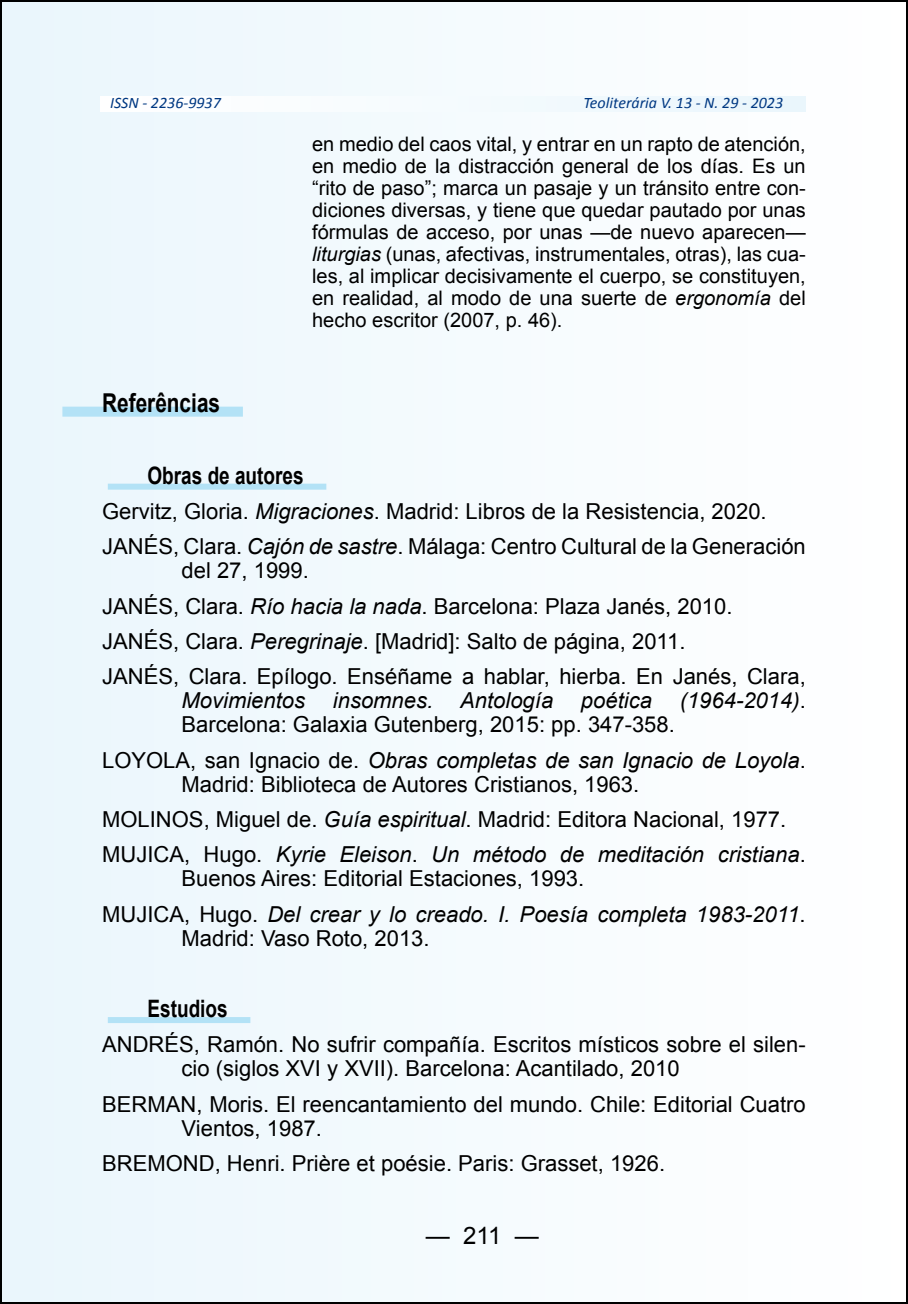
<style>
.page{position:relative;width:908px;height:1304px;background:#fff}
.page>*{position:absolute;margin:0;border:0;box-sizing:border-box;transform-origin:0 0}
.t1{font:700 26px "Arial";color:#000;scale:.8 1}
.t2{font:700 24px "Arial";color:#000;scale:.79 1}
.t3{font:24px "Arial";color:#000}
.t4{font:22px/35.4px "Arial";color:#000}
.t5{font:italic 22px "Arial";color:#000}
.t6{font:20px/22px "Arial";color:#000;text-align:justify}
.t7{font:italic 16px "Calibri";color:#003882}
.s1{font-style:italic}
.s2{font-style:normal}
</style>
<div class="page">
<div style="left:1px;top:1px;width:905px;height:1302px;background:#f4fbfe"></div>
<div style="left:62px;top:407px;width:181px;height:10px;background:#b3e2f6"></div>
<div style="left:108px;top:484px;width:218px;height:6px;background:#b3e2f6"></div>
<div style="left:108px;top:1017px;width:142px;height:6px;background:#b3e2f6"></div>
<p class="t7" style="left:110px;top:92px;width:112px">ISSN - 2236-9937</p>
<p class="t7" style="left:583px;top:92px;width:201px">Teoliterária V. 13 - N. 29 - 2023</p>
<p class="t6" style="left:312px;top:133px;width:495px">en medio del caos vital, y entrar en un rapto de atención, en medio de la distracción general de los días. Es un “rito de paso”; marca un pasaje y un tránsito entre con&shy;diciones diversas, y tiene que quedar pautado por unas fórmulas de acceso, por unas —de nuevo aparecen— <span class="s1">liturgias</span> (unas, afectivas, instrumentales, otras), las cua&shy;les, al implicar decisivamente el cuerpo, se constituyen, en realidad, al modo de una suerte de <span class="s1">ergonomía</span> del hecho escritor (2007, p. 46).</p>
<p class="t1" style="left:102px;top:386px;width:149px">Referências</p>
<p class="t2" style="left:147px;top:459px;width:199px">Obras de autores</p>
<p class="t4" style="left:102px;top:494px;width:704px">Gervitz, Gloria. <span class="s1">Migraciones</span>. Madrid: Libros de la Resistencia, 2020.<br>JANÉS, Clara. <span class="s1">Cajón de sastre</span>. Málaga: Centro Cultural de la Generación</p>
<p class="t4" style="left:102px;top:553px;width:704px;text-indent:79px">del 27, 1999.<br>JANÉS, Clara. <span class="s1">Río hacia la nada</span>. Barcelona: Plaza Janés, 2010.<br>JANÉS, Clara. <span class="s1">Peregrinaje</span>. [Madrid]: Salto de página, 2011.<br>JANÉS, Clara. Epílogo. Enséñame a hablar, hierba. En Janés, Clara,</p>
<p class="t5" style="left:181px;top:686px;width:125px">Movimientos</p>
<p class="t5" style="left:333px;top:686px;width:222px">insomnes. Antología</p>
<p class="t5" style="left:580px;top:686px;width:72px">poética</p>
<p class="t5" style="left:679px;top:686px;width:127px">(1964-2014)<span class="s2">.</span></p>
<p class="t4" style="left:102px;top:707px;width:704px;text-indent:79px">Barcelona: Galaxia Gutenberg, 2015: pp. 347-358.<br>LOYOLA, san Ignacio de. <span class="s1">Obras completas de san Ignacio de Loyola</span>.</p>
<p class="t4" style="left:102px;top:766px;width:705px;text-indent:79px">Madrid: Biblioteca de Autores Cristianos, 1963.<br>MOLINOS, Miguel de. <span class="s1">Guía espiritual</span>. Madrid: Editora Nacional, 1977.<br>MUJICA, Hugo. <span class="s1">Kyrie Eleison</span>. <span class="s1">Un método de meditación cristiana</span>.</p>
<p class="t4" style="left:102px;top:861px;width:704px;text-indent:79px">Buenos Aires: Editorial Estaciones, 1993.<br>MUJICA, Hugo. <span class="s1">Del crear y lo creado. I. Poesía completa 1983-2011</span>.</p>
<p class="t4" style="left:181px;top:920px;width:249px">Madrid: Vaso Roto, 2013.</p>
<p class="t2" style="left:147px;top:993px;width:103px">Estudios</p>
<p class="t4" style="left:181px;top:1033px;width:625px;line-height:24px;text-indent:-79px">ANDRÉS, Ramón. No sufrir compañía. Escritos místicos sobre el silen&shy;cio (siglos XVI y XVII). Barcelona: Acantilado, 2010</p>
<p class="t4" style="left:181px;top:1092px;width:625px;line-height:24px;text-indent:-79px">BERMAN, Moris. El reencantamiento del mundo. Chile: Editorial Cuatro<br>Vientos, 1987.</p>
<p class="t4" style="left:102px;top:1146px;width:564px">BREMOND, Henri. Prière et poésie. Paris: Grasset, 1926.</p>
<p class="t3" style="left:425px;top:1219px;width:114px">— 211 —</p>
</div>
